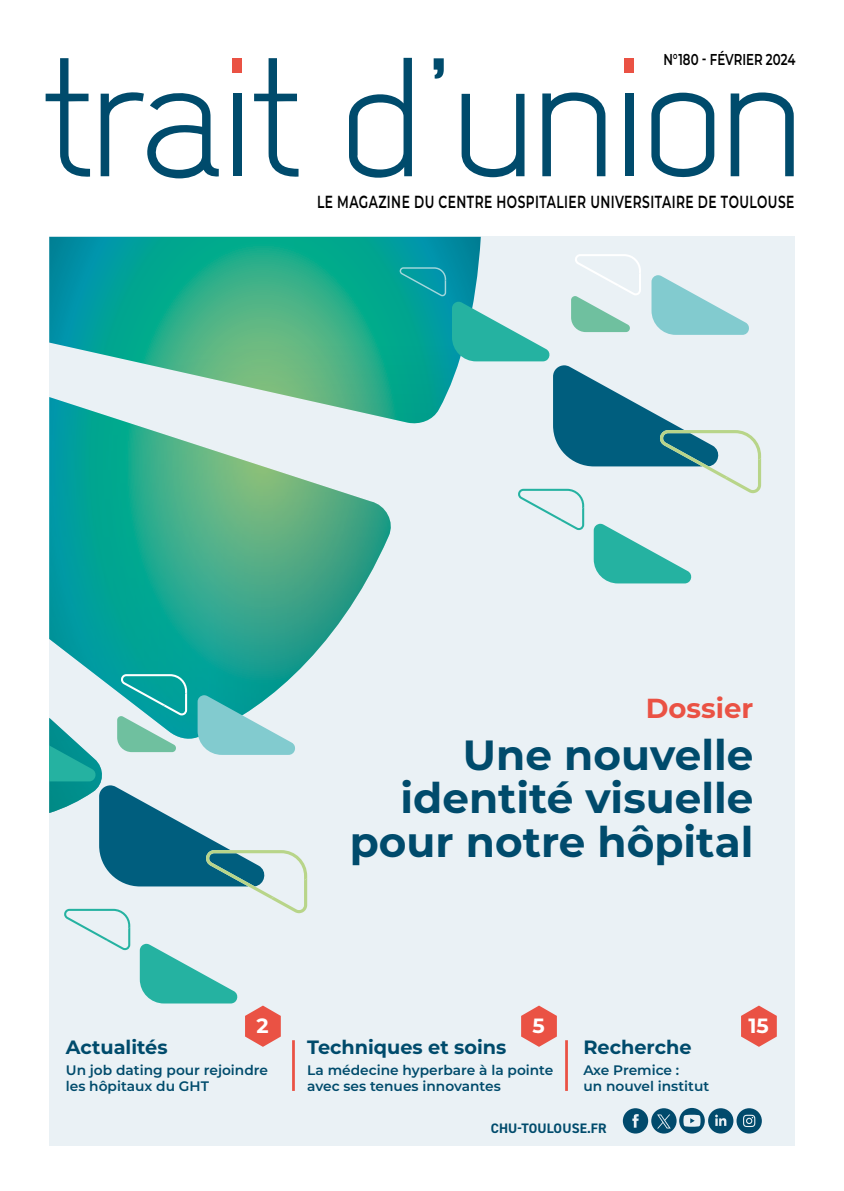
<style>
.page{position:relative;width:844px;height:1191px;background:#fff}
.page>*{position:absolute;margin:0;border:0;box-sizing:border-box;transform-origin:0 0}
.t1{font:700 42.18px/43.8px "Montserrat";color:#004b6c;text-align:right}
.t2{font:700 27.47px "Montserrat";color:#ea5244}
.t3{font:700 20.65px "Montserrat";color:#fff}
.t4{font:700 19.25px "Montserrat";color:#004b6c}
.t5{font:600 17.5px "Montserrat";letter-spacing:.035em;color:#000;scale:.7 1}
.t6{font:600 15.75px "Montserrat";color:#000;scale:.75 1}
.t7{font:600 13.83px/16.4px "Montserrat";color:#004b6c}
.t8{font:700 13.83px "DIN2014";letter-spacing:.01em;color:#004b6c}
</style>
<div class="page">
<div style="left:49px;top:237px;width:745px;height:909px;background:#eaf1f5"></div>
<svg style="left:49px;top:237px;width:431px;height:437px"></svg>
<svg style="left:399px;top:267px;width:47px;height:29px"></svg>
<svg style="left:452px;top:254px;width:308px;height:329px"></svg>
<svg style="left:49px;top:674px;width:258px;height:372px"></svg>
<svg style="left:46px;top:58px;width:747px;height:121px"></svg>
<hr style="left:292px;top:1040px;width:3px;height:51px;background:#ea5244">
<hr style="left:565px;top:1040px;width:2px;height:51px;background:#ea5244">
<div style="left:233px;top:94px;width:8px;height:82px;background:#004b6c"></div>
<div style="left:232px;top:58px;width:10px;height:15px;background:#ea5244"></div>
<div style="left:624px;top:94px;width:9px;height:82px;background:#004b6c"></div>
<div style="left:624px;top:58px;width:10px;height:15px;background:#ea5244"></div>
<svg style="left:521px;top:1005px;width:35px;height:41px"></svg>
<svg style="left:741px;top:1005px;width:35px;height:41px"></svg>
<svg style="left:622px;top:1108px;width:139px;height:25px"></svg>
<p class="t6" style="left:663px;top:48px;width:177px">N°180 - FÉVRIER 2024</p>
<p class="t5" style="left:317px;top:189px;width:683px">LE MAGAZINE DU CENTRE HOSPITALIER UNIVERSITAIRE DE TOULOUSE</p>
<h2 class="t2" style="left:645px;top:688px;width:109px">Dossier</h2>
<h1 class="t1" style="left:350px;top:730px;width:405px">Une nouvelle identité visuelle pour notre hôpital</h1>
<h3 class="t3" style="left:256px;top:1011px;width:14px">2</h3>
<h3 class="t4" style="left:66px;top:1033px;width:103px">Actualités</h3>
<p class="t7" style="left:66px;top:1061px;width:204px">Un job dating pour rejoindre les hôpitaux du GHT</p>
<h3 class="t3" style="left:532px;top:1011px;width:14px">5</h3>
<h3 class="t4" style="left:307px;top:1033px;width:201px">Techniques et soins</h3>
<p class="t7" style="left:307px;top:1061px;width:248px">La médecine hyperbare à la pointe avec ses tenues innovantes</p>
<h3 class="t4" style="left:583px;top:1033px;width:110px">Recherche</h3>
<p class="t7" style="left:583px;top:1061px;width:127px">Axe Premice :<br>un nouvel institut</p>
<p class="t8" style="left:490px;top:1118px;width:117px">CHU-TOULOUSE.FR</p>
<h3 class="t3" style="left:748px;top:1011px;width:22px">15</h3>
</div>
